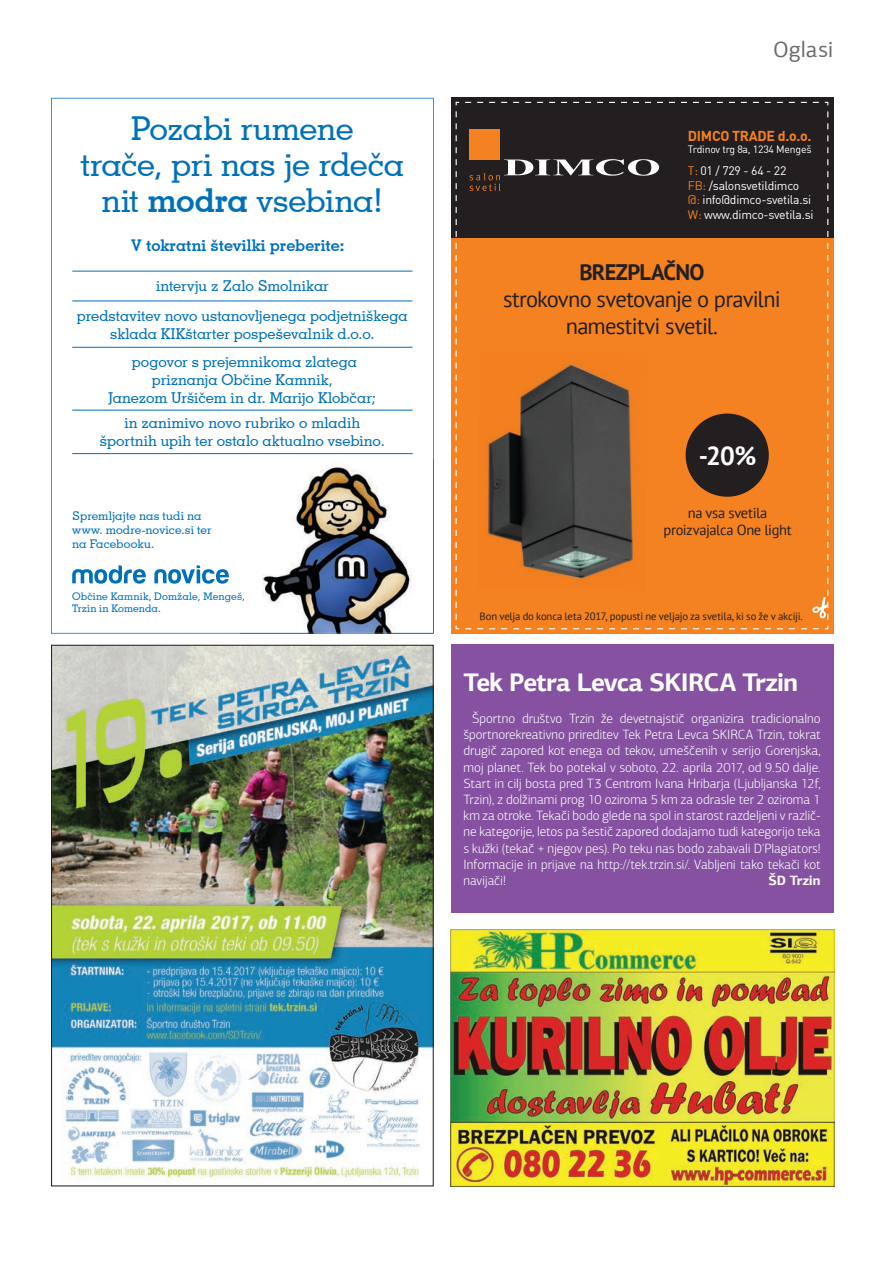
<style>
.page{position:relative;width:893px;height:1263px;background:#fff}
.page>*{position:absolute;margin:0;border:0;box-sizing:border-box;transform-origin:0 0}
.t1{font:500 33px/36px "Geometric Slab 703 BT";letter-spacing:-.015em;color:#0071b9;text-align:center}
.t2{font:700 26.1px "PT Sans";color:#fff}
.t3{font:700 25.5px "PF Agora Sans Pro";letter-spacing:-.03em;color:#fff}
.t4{font:22.5px/27px "PT Sans";letter-spacing:-.035em;color:#231f20;text-align:center}
.t5{font:700 22.5px "PT Sans";letter-spacing:-.03em;color:#231f20}
.t6{font:22.5px "PF Agora Sans Pro";letter-spacing:-.01em;color:#6c6d70}
.t7{font:700 16.2px "Geometric Slab 703 BT";color:#0071b9}
.t8{font:500 15px/18px "Geometric Slab 703 BT";letter-spacing:.005em;color:#0071b9;text-align:center}
.t9{font:14.55px/17.4px "PT Sans";letter-spacing:-.02em;color:#231f20;text-align:center}
.t10{font:700 14.1px "DINCE";letter-spacing:-.02em;color:#f58220}
.t11{font:300 13.5px/16.2px "PF Agora Sans Pro";letter-spacing:-.01em;color:#fff;text-align:justify}
.t12{font:700 13.5px "PF Agora Sans Pro";letter-spacing:-.01em;color:#fff}
.t13{font:12.15px/14.5px "DINCE";letter-spacing:-.02em;color:#fff}
.t14{font:500 12px/14.4px "Geometric Slab 703 BT";letter-spacing:.01em;color:#0071b9}
.t15{font:10.65px "PT Sans";letter-spacing:-.01em;color:#231f20}
.t16{font:500 10.5px/12.6px "Geometric Slab 703 BT";letter-spacing:.015em;color:#0071b9}
.t17{font:10.5px "DINCE";letter-spacing:-.02em;color:#fff}
.s1{font-weight:700}
.s2{color:#f58220}
</style>
<div class="page">
<div style="left:451px;top:644px;width:382px;height:268px;background:#8551a0"></div>
<div style="left:451px;top:98px;width:382px;height:535px;background:#f58220"></div>
<svg style="left:451px;top:98px;width:382px;height:140px;background:#292526"></svg>
<svg style="left:456px;top:102px;width:372px;height:527px"></svg>
<img style="left:451px;top:929px;width:383px;height:257px">
<img style="left:53px;top:647px;width:379px;height:537px">
<svg style="left:51px;top:98px;width:383px;height:536px"></svg>
<hr style="left:72px;top:248px;width:340px;height:1px;background:#fff">
<hr style="left:72px;top:301px;width:340px;height:1px;background:#0071b9">
<hr style="left:72px;top:347px;width:340px;height:1px;background:#0071b9">
<hr style="left:72px;top:271px;width:340px;height:1px;background:#0071b9">
<hr style="left:72px;top:410px;width:341px;height:1px;background:#0071b9">
<hr style="left:72px;top:453px;width:341px;height:1px;background:#0071b9">
<img style="left:240px;top:459px;width:194px;height:175px">
<h1 class="t1" style="left:81px;top:110px;width:325px">Pozabi rumene<br>traèe, pri nas je rdeèa nit <span class="s1">modra</span> vsebina!</h1>
<p class="t7" style="left:131px;top:235px;width:215px">V tokratni številki preberite:</p>
<p class="t8" style="left:156px;top:276px;width:174px">intervju z Zalo Smolnikar</p>
<p class="t8" style="left:77px;top:306px;width:332px">predstavitev novo ustanovljenega podjetniškega sklada KIKštarter pospeševalnik d.o.o.</p>
<p class="t8" style="left:108px;top:352px;width:269px">pogovor s prejemnikoma zlatega priznanja Obèine Kamnik,<br>Janezom Uršičem in dr. Marijo Klobčar;</p>
<p class="t8" style="left:100px;top:414px;width:286px">in zanimivo novo rubriko o mladih športnih upih ter ostalo aktualno vsebino.</p>
<p class="t14" style="left:72px;top:508px;width:141px">Spremljajte nas tudi na www. modre-novice.si ter na Facebooku.</p>
<p class="t16" style="left:72px;top:590px;width:174px">Občine Kamnik, Domžale, Mengeš,<br>Trzin in Komenda.</p>
<h3 class="t6" style="left:773px;top:35px;width:62px">Oglasi</h3>
<p class="t10" style="left:688px;top:126px;width:125px">DIMCO TRADE d.o.o.</p>
<p class="t17" style="left:688px;top:143px;width:125px">Trdinov trg 8a, 1234 Mengeš</p>
<p class="t13" style="left:688px;top:163px;width:127px"><span class="s2">T:</span> 01 / 729 - 64 - 22<br><span class="s2">FB:</span> /salonsvetildimco <span class="s2">@:</span> info@dimco-svetila.si<br><span class="s2">W:</span> www.dimco-svetila.si</p>
<h3 class="t5" style="left:579px;top:257px;width:127px">BREZPLAČNO</h3>
<h3 class="t4" style="left:503px;top:285px;width:279px">strokovno svetovanje o pravilni namestitvi svetil.</h3>
<h2 class="t2" style="left:699px;top:438px;width:59px">-20%</h2>
<p class="t9" style="left:664px;top:504px;width:130px">na vsa svetila proizvajalca One light</p>
<p class="t15" style="left:480px;top:610px;width:325px">Bon velja do konca leta 2017, popusti ne veljajo za svetila, ki so že v akciji.</p>
<h3 class="t3" style="left:463px;top:666px;width:336px">Tek Petra Levca SKIRCA Trzin</h3>
<p class="t11" style="left:463px;top:710px;width:359px;text-indent:9px">Športno društvo Trzin že devetnajstič organizira tradicionalno športnorekreativno prireditev Tek Petra Levca SKIRCA Trzin, tokrat drugič zapored kot enega od tekov, umeščenih v serijo Gorenjska, moj planet. Tek bo potekal v soboto, 22. aprila 2017, od 9.50 dalje.<br>Start in cilj bosta pred T3 Centrom Ivana Hribarja (Ljubljanska 12f, Trzin), z dolžinami prog 10 oziroma 5 km za odrasle ter 2 oziroma 1 km za otroke. Tekači bodo glede na spol in starost razdeljeni v različ&shy;ne kategorije, letos pa šestič zapored dodajamo tudi kategorijo teka s kužki (tekač + njegov pes). Po teku nas bodo zabavali D'Plagiators!<br>Informacije in prijave na http://tek.trzin.si/. Vabljeni tako tekači kot navijači!</p>
<p class="t12" style="left:769px;top:872px;width:53px">ŠD Trzin</p>
</div>
